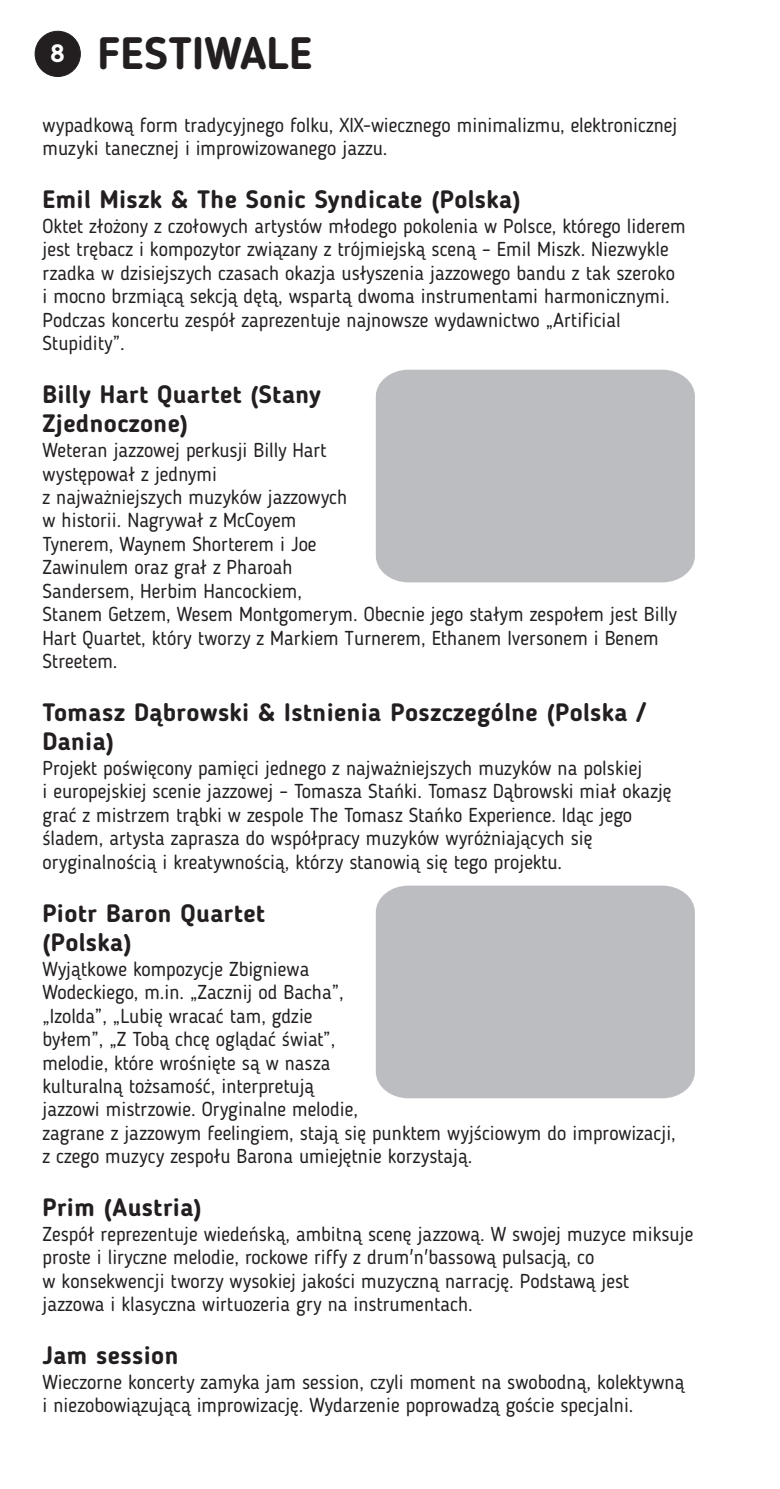
<style>
.page{position:relative;width:780px;height:1489px;background:#fff}
.page>*{position:absolute;margin:0;border:0;box-sizing:border-box;transform-origin:0 0}
.t1{font:700 45px "Blogger Sans";color:#231f20}
.t2{font:700 25px/29.5px "Blogger Sans";letter-spacing:.015em;color:#231f20}
.t3{font:20px/23.5px "Blogger Sans";color:#231f20}
</style>
<div class="page">
<div style="left:35px;top:31px;width:46px;height:46px;background:#231f20;border:1px solid #231f20;border-radius:50%"></div>
<div style="left:376px;top:369px;width:318px;height:213px;background:#bcbdc0"></div>
<div style="left:376px;top:885px;width:318px;height:213px;background:#bcbdc0"></div>
<h1 class="t1" style="left:51px;top:35px;width:263px"><sup>8</sup> FESTIWALE</h1>
<p class="t3" style="left:43px;top:115px;width:636px">wypadkową form tradycyjnego folku, XIX-wiecznego minimalizmu, elektronicznej muzyki tanecznej i improwizowanego jazzu.</p>
<p class="t2" style="left:42px;top:187px;width:479px">Emil Miszk &amp; The Sonic Syndicate (Polska)</p>
<p class="t3" style="left:43px;top:216px;width:644px">Oktet złożony z czołowych artystów młodego pokolenia w Polsce, którego liderem jest trębacz i kompozytor związany z trójmiejską sceną – Emil Miszk. Niezwykle rzadka w dzisiejszych czasach okazja usłyszenia jazzowego bandu z tak szeroko<br>i mocno brzmiącą sekcją dętą, wspartą dwoma instrumentami harmonicznymi.<br>Podczas koncertu zespół zaprezentuje najnowsze wydawnictwo „Artificial Stupidity”.</p>
<p class="t2" style="left:42px;top:382px;width:280px">Billy Hart Quartet (Stany<br>Zjednoczone)</p>
<p class="t3" style="left:42px;top:440px;width:636px">Weteran jazzowej perkusji Billy Hart<br>występował z jednymi<br>z najważniejszych muzyków jazzowych<br>w historii. Nagrywał z McCoyem<br>Tynerem, Waynem Shorterem i Joe<br>Zawinulem oraz grał z Pharoah<br>Sandersem, Herbim Hancockiem,<br>Stanem Getzem, Wesem Montgomerym. Obecnie jego stałym zespołem jest Billy Hart Quartet, który tworzy z Markiem Turnerem, Ethanem Iversonem i Benem Streetem.</p>
<p class="t2" style="left:42px;top:699px;width:604px">Tomasz Dąbrowski &amp; Istnienia Poszczególne (Polska /<br>Dania)</p>
<p class="t3" style="left:42px;top:758px;width:630px">Projekt poświęcony pamięci jednego z najważniejszych muzyków na polskiej<br>i europejskiej scenie jazzowej – Tomasza Stańki. Tomasz Dąbrowski miał okazję grać z mistrzem trąbki w zespole The Tomasz Stańko Experience. Idąc jego śladem, artysta zaprasza do współpracy muzyków wyróżniających się oryginalnością i kreatywnością, którzy stanowią się tego projektu.</p>
<p class="t2" style="left:42px;top:900px;width:224px">Piotr Baron Quartet (Polska)</p>
<p class="t3" style="left:42px;top:958px;width:635px">Wyjątkowe kompozycje Zbigniewa<br>Wodeckiego, m.in. „Zacznij od Bacha”,<br>„Izolda”, „Lubię wracać tam, gdzie<br>byłem”, „Z Tobą chcę oglądać świat”,<br>melodie, które wrośnięte są w nasza<br>kulturalną tożsamość, interpretują<br>jazzowi mistrzowie. Oryginalne melodie,<br>zagrane z jazzowym feelingiem, stają się punktem wyjściowym do improwizacji, z czego muzycy zespołu Barona umiejętnie korzystają.</p>
<p class="t2" style="left:42px;top:1194px;width:161px">Prim (Austria)</p>
<p class="t3" style="left:42px;top:1223px;width:652px">Zespół reprezentuje wiedeńską, ambitną scenę jazzową. W swojej muzyce miksuje proste i liryczne melodie, rockowe riffy z drum'n'bassową pulsacją, co<br>w konsekwencji tworzy wysokiej jakości muzyczną narrację. Podstawą jest jazzowa i klasyczna wirtuozeria gry na instrumentach.</p>
<p class="t2" style="left:42px;top:1342px;width:137px">Jam session</p>
<p class="t3" style="left:42px;top:1371px;width:643px">Wieczorne koncerty zamyka jam session, czyli moment na swobodną, kolektywną i niezobowiązującą improwizację. Wydarzenie poprowadzą goście specjalni.</p>
</div>
